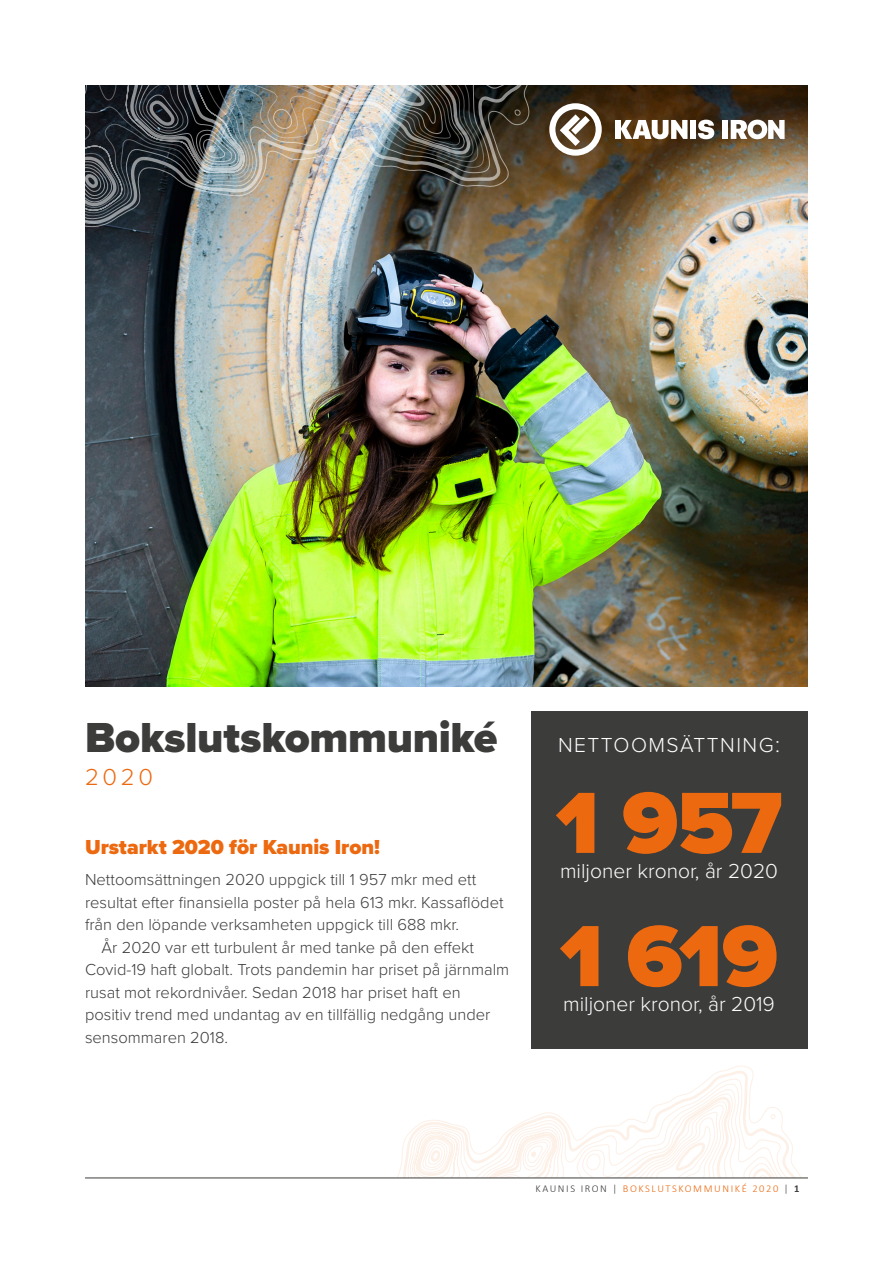
<style>
.page{position:relative;width:893px;height:1263px;background:#fff}
.page>*{position:absolute;margin:0;border:0;box-sizing:border-box;transform-origin:0 0}
.text_left{font:900 90px "Proxima Nova";letter-spacing:-.025em;color:#ec6910}
.t1{font:900 43.5px "Proxima Nova";letter-spacing:-.005em;color:#3c3c3b}
.t2{font:300 24px "Proxima Nova";color:#ec6910}
.text_left-2{font:300 21px "Proxima Nova";color:#fff}
.text_left-3{font:900 21px "Proxima Nova";letter-spacing:-.005em;color:#ec6910}
.text_left-4{font:300 21px "Proxima Nova";letter-spacing:.07em;color:#fff}
.text_left-5{font:300 16.5px/22.5px "Proxima Nova";color:#3c3c3b}
.Address{font:300 10.5px "Calibri";letter-spacing:.15em;color:#ec6910}
.s1{font-size:22.5px}
.s2{color:#3c3c3b}
.s3{font-weight:700;color:#3c3c3b}
</style>
<div class="page">
<img style="left:85px;top:85px;width:723px;height:602px">
<div style="left:531px;top:711px;width:277px;height:337px;background:#3c3c3b"></div>
<svg style="left:391px;top:1065px;width:409px;height:113px"></svg>
<hr style="left:85px;top:1178px;width:723px;height:1px;background:#3c3c3b">
<svg style="left:509px;top:85px;width:23px;height:143px;background:#534631"></svg>
<img style="left:85px;top:211px;width:424px;height:34px">
<img style="left:85px;top:211px;width:341px;height:13px">
<img style="left:85px;top:85px;width:436px;height:126px">
<svg style="left:549px;top:103px;width:53px;height:53px"></svg>
<div style="left:690px;top:120px;width:6px;height:19px;background:#fff"></div>
<svg style="left:698px;top:120px;width:16px;height:19px"></svg>
<div style="left:722px;top:120px;width:6px;height:19px;background:#fff"></div>
<svg style="left:621px;top:120px;width:66px;height:19px"></svg>
<div style="left:615px;top:120px;width:5px;height:19px;background:#fff"></div>
<svg style="left:731px;top:120px;width:54px;height:19px"></svg>
<p class="t1" style="left:85px;top:705px;width:414px">Bokslutskommuniké</p>
<p class="t2" style="left:85px;top:759px;width:69px">2020</p>
<p class="text_left-3" style="left:85px;top:832px;width:297px">Urstarkt 2020 för Kaunis Iron!</p>
<p class="text_left-5" style="left:85px;top:868px;width:420px">Nettoomsättningen 2020 uppgick till 1 957 mkr med ett resultat efter finansiella poster på hela 613 mkr. Kassaflödet från den löpande verksamheten uppgick till 688 mkr.</p>
<p class="text_left-5" style="left:85px;top:935px;width:426px;text-indent:16px">År 2020 var ett turbulent år med tanke på den effekt Covid-19 haft globalt. Trots pandemin har priset på järnmalm rusat mot rekordnivåer. Sedan 2018 har priset haft en positiv trend med undantag av en tillfällig nedgång under sensommaren 2018.</p>
<p class="text_left-4" style="left:558px;top:730px;width:224px">NETTOOMSÄTTNING<span class="s1">:</span></p>
<p class="text_left" style="left:556px;top:756px;width:228px">1 957</p>
<p class="text_left-2" style="left:560px;top:855px;width:219px">miljoner kronor, år 2020</p>
<p class="text_left" style="left:560px;top:889px;width:220px">1 619</p>
<p class="text_left-2" style="left:563px;top:989px;width:213px">miljoner kronor, år 2019</p>
<p class="Address" style="left:535px;top:1182px;width:265px"><span class="s2">KAUNIS IRON |</span> BOKSLUTSKOMMUNIKÉ 2020 <span class="s2">|</span> <span class="s3">1</span></p>
</div>
